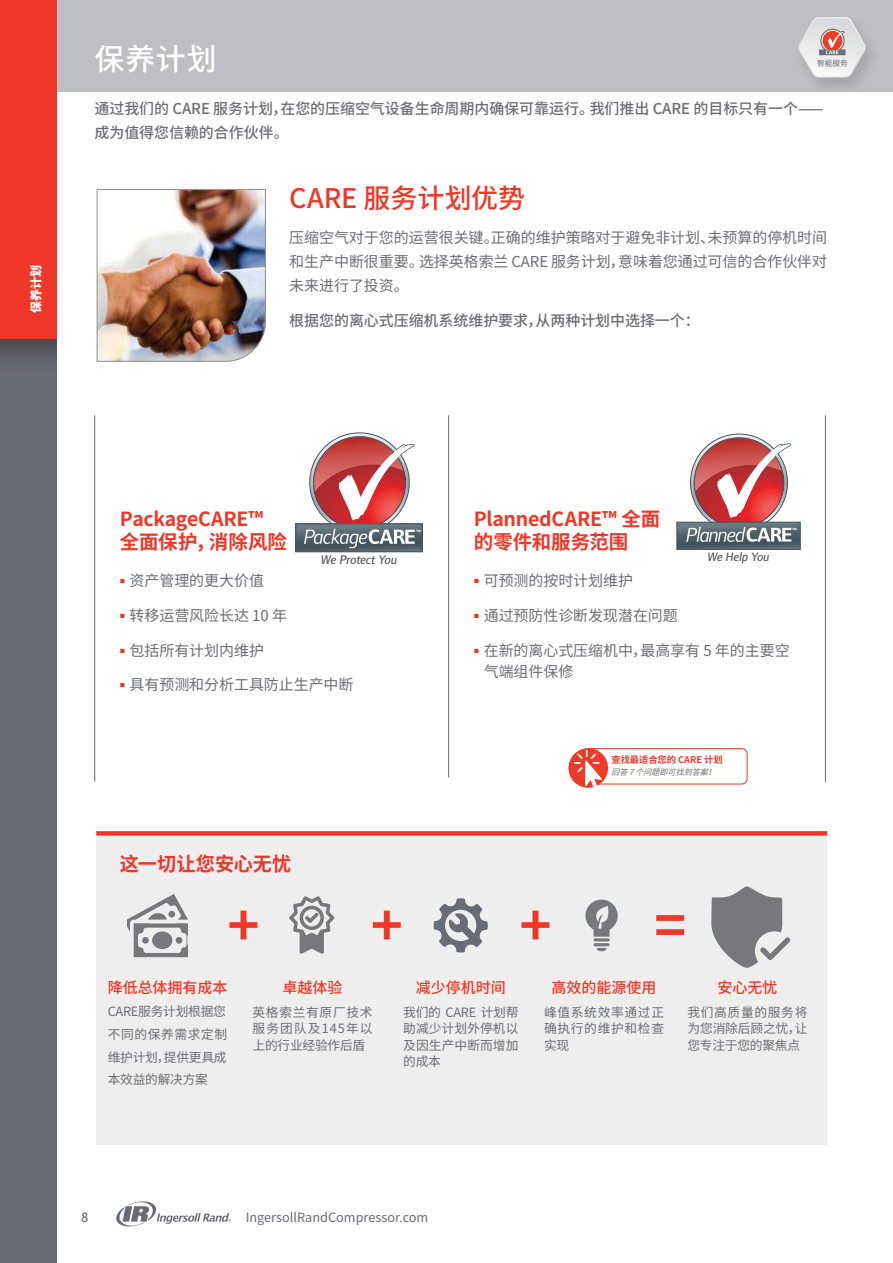
<style>
.page{position:relative;width:893px;height:1263px;background:#fff}
.page>*{position:absolute;margin:0;border:0;box-sizing:border-box;transform-origin:0 0}
.t1{font:700 54.45px "Noto Sans CJ Ksc";color:#ef3728}
.t2{font:500 30px "Noto Sans CJ Ksc";color:#fff}
.t3{font:500 27px "Noto Sans CJ Ksc";color:#ef3728}
.t4{font:700 19.5px/22.5px "Noto Sans CJ Ksc";letter-spacing:-.01em;color:#ef3728}
.t5{font:15px/24px "Noto Sans CJ Ksc";letter-spacing:-.005em;color:#6d6e71;text-align:justify}
.t6{font:500 15px/24px "Noto Sans CJ Ksc";letter-spacing:-.005em;color:#6d6e71}
.t7{font:500 15px "Noto Sans CJ Ksc";color:#ef3728}
.t8{font:italic 12.9px "Foundry Form Sans Med";color:#5a5a5a}
.t9{font:12.75px/16.5px "Noto Sans CJ Ksc";letter-spacing:.005em;color:#6d6e71;text-align:justify}
.t10{font:12.75px "Noto Sans CJ Ksc";color:#696b73}
.t11{font:500 12.75px "Noto Sans CJ Ksc";color:#696b73}
.t12{font:italic 12.6px "Foundry Form Sans Med";color:#5a5a5a}
.t13{font:900 12px "Noto Sans CJ Ksc";color:#fff}
.t14{font:700 9.3px "Noto Sans CJ Ksc";color:#ef3728}
.t15{font:italic 8.1px "Noto Sans CJ Ksc";color:#6d6e71}
.t16{font:7.65px "Noto Sans Hans";color:#6a6c74}
.t17{font:700 6.3px "Foundry Form Sans";color:#fff}
.t18{font:700 6.15px "Foundry Form Sans";color:#fff}
</style>
<div class="page">
<div style="left:56px;top:0;width:837px;height:92px;background:#bebfc3"></div>
<svg style="left:116px;top:1201px;width:115px;height:26px"></svg>
<img style="left:0;top:0;width:56px;height:1263px">
<img style="left:791px;top:11px;width:96px;height:81px">
<img style="left:791px;top:11px;width:95px;height:2px">
<svg style="left:797px;top:17px;width:70px;height:61px"></svg>
<div style="left:96px;top:831px;width:731px;height:5px;background:#ef3728"></div>
<div style="left:96px;top:835px;width:731px;height:310px;background:#eeeeef"></div>
<svg style="left:127px;top:894px;width:60px;height:63px"></svg>
<svg style="left:289px;top:896px;width:45px;height:58px"></svg>
<svg style="left:434px;top:898px;width:53px;height:54px"></svg>
<svg style="left:585px;top:899px;width:33px;height:52px"></svg>
<svg style="left:711px;top:886px;width:79px;height:82px"></svg>
<img style="left:96px;top:189px;width:170px;height:173px">
<hr style="left:94px;top:415px;width:1px;height:367px;background:#696b73">
<hr style="left:448px;top:415px;width:1px;height:362px;background:#696b73">
<hr style="left:825px;top:415px;width:1px;height:367px;background:#696b73">
<svg style="left:314px;top:437px;width:91px;height:91px"></svg>
<svg style="left:298px;top:526px;width:123px;height:24px"></svg>
<div style="left:296px;top:524px;width:127px;height:28px;border:1px solid #46535a"></div>
<svg style="left:304px;top:443px;width:111px;height:107px"></svg>
<div style="left:677px;top:522px;width:123px;height:28px;border:1px solid #46545b"></div>
<svg style="left:677px;top:443px;width:123px;height:106px"></svg>
<div style="left:583px;top:748px;width:165px;height:36px;border:1px solid #ef3728;border-radius:5px"></div>
<svg style="left:568px;top:748px;width:40px;height:40px"></svg>
<svg style="left:574px;top:750px;width:28px;height:38px"></svg>
<p class="t13" style="left:29px;top:313px;width:50px;rotate:-90deg">保养计划</p>
<h2 class="t2" style="left:94px;top:42px;width:124px">保养计划</h2>
<p class="t6" style="left:94px;top:97px;width:730px">通过我们的 CARE 服务计划，在您的压缩空气设备生命周期内确保可靠运行。我们推出 CARE 的目标只有一个——成为值得您信赖的合作伙伴。</p>
<p class="t16" style="left:817px;top:59px;width:32px">智能服务</p>
<h3 class="t3" style="left:289px;top:183px;width:237px">CARE 服务计划优势</h3>
<p class="t5" style="left:289px;top:226px;width:539px">压缩空气对于您的运营很关键。正确的维护策略对于避免非计划、未预算的停机时间和生产中断很重要。选择英格索兰 CARE 服务计划，意味着您通过可信的合作伙伴对未来进行了投资。</p>
<p class="t6" style="left:289px;top:308px;width:412px">根据您的离心式压缩机系统维护要求，从两种计划中选择一个：</p>
<h3 class="t4" style="left:120px;top:508px;width:169px">PackageCARE™全面保护，消除风险</h3>
<p class="t5" style="left:120px;top:569px;width:146px"><sup>■</sup> 资产管理的更大价值</p>
<p class="t5" style="left:120px;top:604px;width:169px"><sup>■</sup> 转移运营风险长达 10 年</p>
<p class="t5" style="left:120px;top:638px;width:146px"><sup>■</sup> 包括所有计划内维护</p>
<p class="t5" style="left:120px;top:673px;width:235px"><sup>■</sup> 具有预测和分析工具防止生产中断</p>
<p class="t8" style="left:321px;top:553px;width:78px;rotate:-1deg">We Protect You</p>
<p class="t17" style="left:416px;top:528px;width:7px">™</p>
<h3 class="t4" style="left:120px;top:853px;width:173px">这一切让您安心无忧</h3>
<h3 class="t4" style="left:474px;top:508px;width:188px">PlannedCARE™ 全面的零件和服务范围</h3>
<p class="t5" style="left:474px;top:569px;width:161px"><sup>■</sup> 可预测的按时计划维护</p>
<p class="t5" style="left:474px;top:604px;width:205px"><sup>■</sup> 通过预防性诊断发现潜在问题</p>
<p class="t5" style="left:484px;top:640px;width:307px;line-height:21px;text-indent:-10px"><sup>■</sup> 在新的离心式压缩机中，最高享有 5 年的主要空气端组件保修</p>
<p class="t18" style="left:792px;top:526px;width:7px">™</p>
<p class="t12" style="left:708px;top:550px;width:63px;rotate:-1deg">We Help You</p>
<p class="t14" style="left:611px;top:755px;width:113px">查找最适合您的 CARE 计划</p>
<p class="t15" style="left:611px;top:767px;width:111px">回答7个问题即可找到答案！</p>
<h1 class="t1" style="left:227px;top:895px;width:34px">+</h1>
<h1 class="t1" style="left:371px;top:895px;width:34px">+</h1>
<h1 class="t1" style="left:519px;top:895px;width:34px">+</h1>
<h1 class="t1" style="left:654px;top:895px;width:34px">=</h1>
<p class="t7" style="left:108px;top:979px;width:121px">降低总体拥有成本</p>
<p class="t9" style="left:108px;top:1000px;width:121px;line-height:22.8px">CARE服务计划根据您不同的保养需求定制维护计划，提供更具成本效益的解决方案</p>
<p class="t7" style="left:283px;top:979px;width:61px">卓越体验</p>
<p class="t9" style="left:253px;top:1004px;width:122px">英格索兰有原厂技术服务团队及145年以上的行业经验作后盾</p>
<p class="t7" style="left:416px;top:979px;width:91px">减少停机时间</p>
<p class="t9" style="left:403px;top:1004px;width:117px">我们的 CARE 计划帮助减少计划外停机以及因生产中断而增加的成本</p>
<p class="t7" style="left:552px;top:979px;width:106px">高效的能源使用</p>
<p class="t9" style="left:544px;top:1004px;width:122px">峰值系统效率通过正确执行的维护和检查实现</p>
<p class="t7" style="left:717px;top:979px;width:62px">安心无忧</p>
<p class="t9" style="left:687px;top:1004px;width:122px">我们高质量的服务将为您消除后顾之忧，让您专注于您的聚焦点</p>
<p class="t11" style="left:81px;top:1210px;width:9px">8</p>
<p class="t10" style="left:246px;top:1210px;width:184px">IngersollRandCompressor.com</p>
</div>
